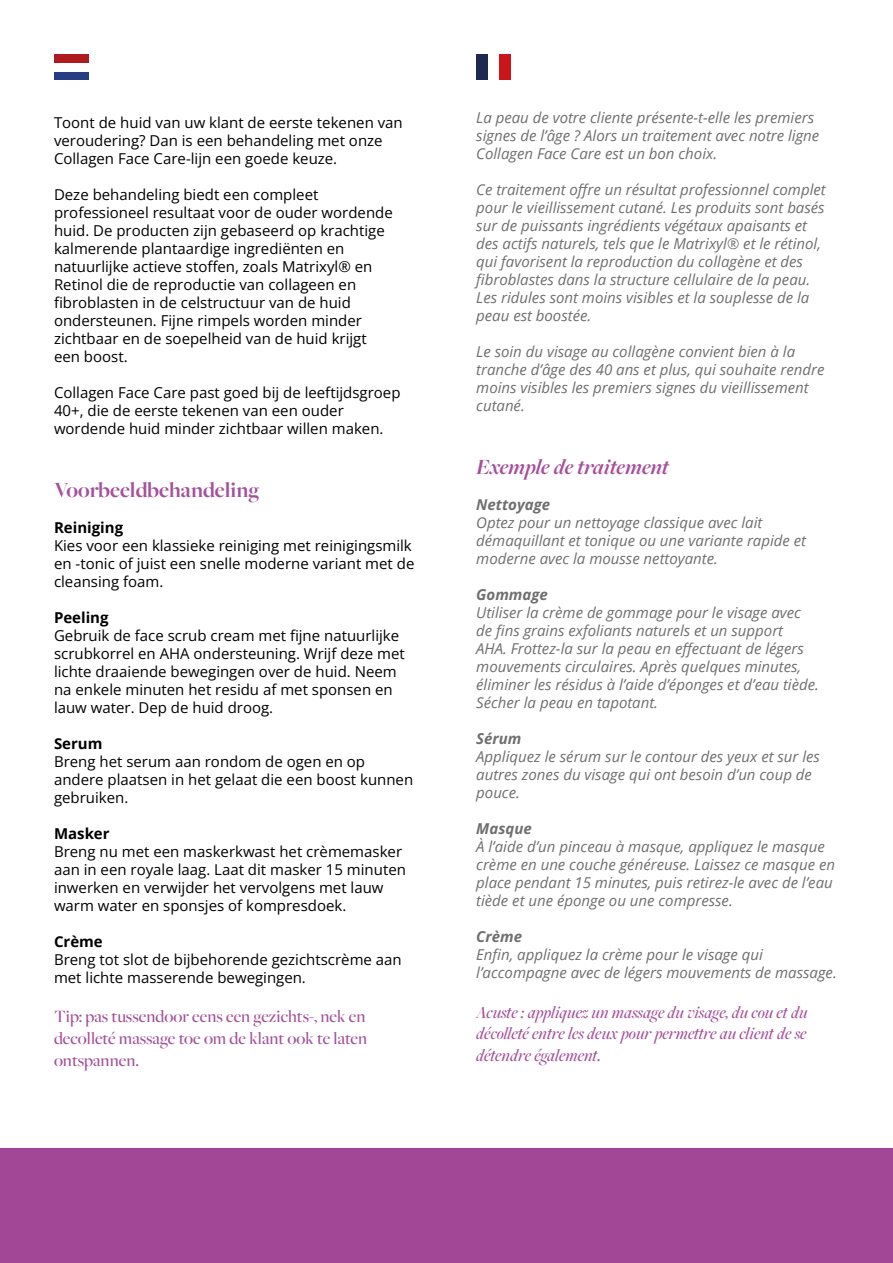
<style>
.page{position:relative;width:893px;height:1263px;background:#fff}
.page>*{position:absolute;margin:0;border:0;box-sizing:border-box;transform-origin:0 0}
.t1{font:700 22.5px "Freight Big Pro";color:#a4519a}
.t2{font:italic 700 22.5px "Freight Big Pro";color:#a4519a}
.t3{font:italic 500 18px/21.6px "Freight Big Pro";color:#a4519a;text-align:justify}
.t4{font:500 18px/21.6px "Freight Big Pro";color:#a4519a;text-align:justify}
.t5{font:italic 15px/18px "Open Sans";color:#706f6f}
.t6{font:15px/18px "Open Sans";color:#000}
.t7{font:700 15px "Open Sans";color:#000}
.t8{font:italic 700 15px "Open Sans";color:#706f6f}
</style>
<div class="page">
<div style="left:0;top:1148px;width:893px;height:115px;background:#a14795"></div>
<div style="left:476px;top:54px;width:12px;height:26px;background:#1e2950"></div>
<div style="left:499px;top:54px;width:11px;height:26px;background:#cb151b"></div>
<div style="left:54px;top:54px;width:34px;height:26px;background:#263d83"></div>
<div style="left:54px;top:54px;width:34px;height:17px;background:#fff"></div>
<div style="left:54px;top:54px;width:34px;height:9px;background:#ae1a1d"></div>
<p class="t6" style="left:54px;top:113px;width:350px">Toont de huid van uw klant de eerste tekenen van veroudering? Dan is een behandeling met onze<br>Collagen Face Care-lijn een goede keuze.</p>
<p class="t6" style="left:54px;top:185px;width:340px">Deze behandeling biedt een compleet professioneel resultaat voor de ouder wordende huid. De producten zijn gebaseerd op krachtige kalmerende plantaardige ingrediënten en natuurlijke actieve stoffen, zoals Matrixyl® en Retinol die de reproductie van collageen en fibroblasten in de celstructuur van de huid ondersteunen. Fijne rimpels worden minder zichtbaar en de soepelheid van de huid krijgt een boost.</p>
<p class="t6" style="left:54px;top:383px;width:348px">Collagen Face Care past goed bij de leeftijdsgroep<br>40+, die de eerste tekenen van een ouder wordende huid minder zichtbaar willen maken.</p>
<h1 class="t1" style="left:54px;top:475px;width:207px">Voorbeeldbehandeling</h1>
<p class="t7" style="left:54px;top:517px;width:71px">Reiniging</p>
<p class="t6" style="left:54px;top:536px;width:362px">Kies voor een klassieke reiniging met reinigingsmilk en -tonic of juist een snelle moderne variant met de cleansing foam.</p>
<p class="t7" style="left:54px;top:607px;width:56px">Peeling</p>
<p class="t6" style="left:54px;top:626px;width:352px">Gebruik de face scrub cream met fijne natuurlijke scrubkorrel en AHA ondersteuning. Wrijf deze met lichte draaiende bewegingen over de huid. Neem na enkele minuten het residu af met sponsen en lauw water. Dep de huid droog.</p>
<p class="t7" style="left:54px;top:733px;width:50px">Serum</p>
<p class="t6" style="left:54px;top:752px;width:361px">Breng het serum aan rondom de ogen en op andere plaatsen in het gelaat die een boost kunnen gebruiken.</p>
<p class="t7" style="left:54px;top:823px;width:57px">Masker</p>
<p class="t6" style="left:54px;top:842px;width:353px">Breng nu met een maskerkwast het crèmemasker aan in een royale laag. Laat dit masker 15 minuten inwerken en verwijder het vervolgens met lauw warm water en sponsjes of kompresdoek.</p>
<p class="t7" style="left:54px;top:931px;width:50px">Crème</p>
<p class="t6" style="left:54px;top:950px;width:349px">Breng tot slot de bijbehorende gezichtscrème aan met lichte masserende bewegingen.</p>
<p class="t4" style="left:54px;top:1005px;width:315px">Tip: pas tussendoor eens een gezichts-, nek en decolleté massage toe om de klant ook te laten ontspannen.</p>
<p class="t5" style="left:476px;top:108px;width:345px">La peau de votre cliente présente-t-elle les premiers signes de l’âge ? Alors un traitement avec notre ligne<br>Collagen Face Care est un bon choix.</p>
<p class="t5" style="left:476px;top:180px;width:351px">Ce traitement offre un résultat professionnel complet pour le vieillissement cutané. Les produits sont basés sur de puissants ingrédients végétaux apaisants et des actifs naturels, tels que le Matrixyl® et le rétinol, qui favorisent la reproduction du collagène et des fibroblastes dans la structure cellulaire de la peau.<br>Les ridules sont moins visibles et la souplesse de la peau est boostée.</p>
<p class="t5" style="left:476px;top:342px;width:350px">Le soin du visage au collagène convient bien à la tranche d’âge des 40 ans et plus, qui souhaite rendre moins visibles les premiers signes du vieillissement cutané.</p>
<h1 class="t2" style="left:476px;top:452px;width:194px">Exemple de traitement</h1>
<p class="t8" style="left:476px;top:494px;width:75px">Nettoyage</p>
<p class="t5" style="left:476px;top:513px;width:331px">Optez pour un nettoyage classique avec lait démaquillant et tonique ou une variante rapide et moderne avec la mousse nettoyante.</p>
<p class="t8" style="left:476px;top:584px;width:73px">Gommage</p>
<p class="t5" style="left:476px;top:603px;width:344px">Utiliser la crème de gommage pour le visage avec de fins grains exfoliants naturels et un support<br>AHA. Frottez-la sur la peau en effectuant de légers mouvements circulaires. Après quelques minutes, éliminer les résidus à l’aide d’éponges et d’eau tiède.<br>Sécher la peau en tapotant.</p>
<p class="t8" style="left:476px;top:728px;width:47px">Sérum</p>
<p class="t5" style="left:476px;top:747px;width:345px">Appliquez le sérum sur le contour des yeux et sur les autres zones du visage qui ont besoin d’un coup de pouce.</p>
<p class="t8" style="left:476px;top:818px;width:57px">Masque</p>
<p class="t5" style="left:476px;top:837px;width:360px">À l’aide d’un pinceau à masque, appliquez le masque crème en une couche généreuse. Laissez ce masque en place pendant 15 minutes, puis retirez-le avec de l’eau tiède et une éponge ou une compresse.</p>
<p class="t8" style="left:476px;top:926px;width:47px">Crème</p>
<p class="t5" style="left:476px;top:945px;width:362px">Enfin, appliquez la crème pour le visage qui l’accompagne avec de légers mouvements de massage.</p>
<p class="t3" style="left:476px;top:1001px;width:333px">Acuste : appliquez un massage du visage, du cou et du décolleté entre les deux pour permettre au client de se détendre également.</p>
</div>
